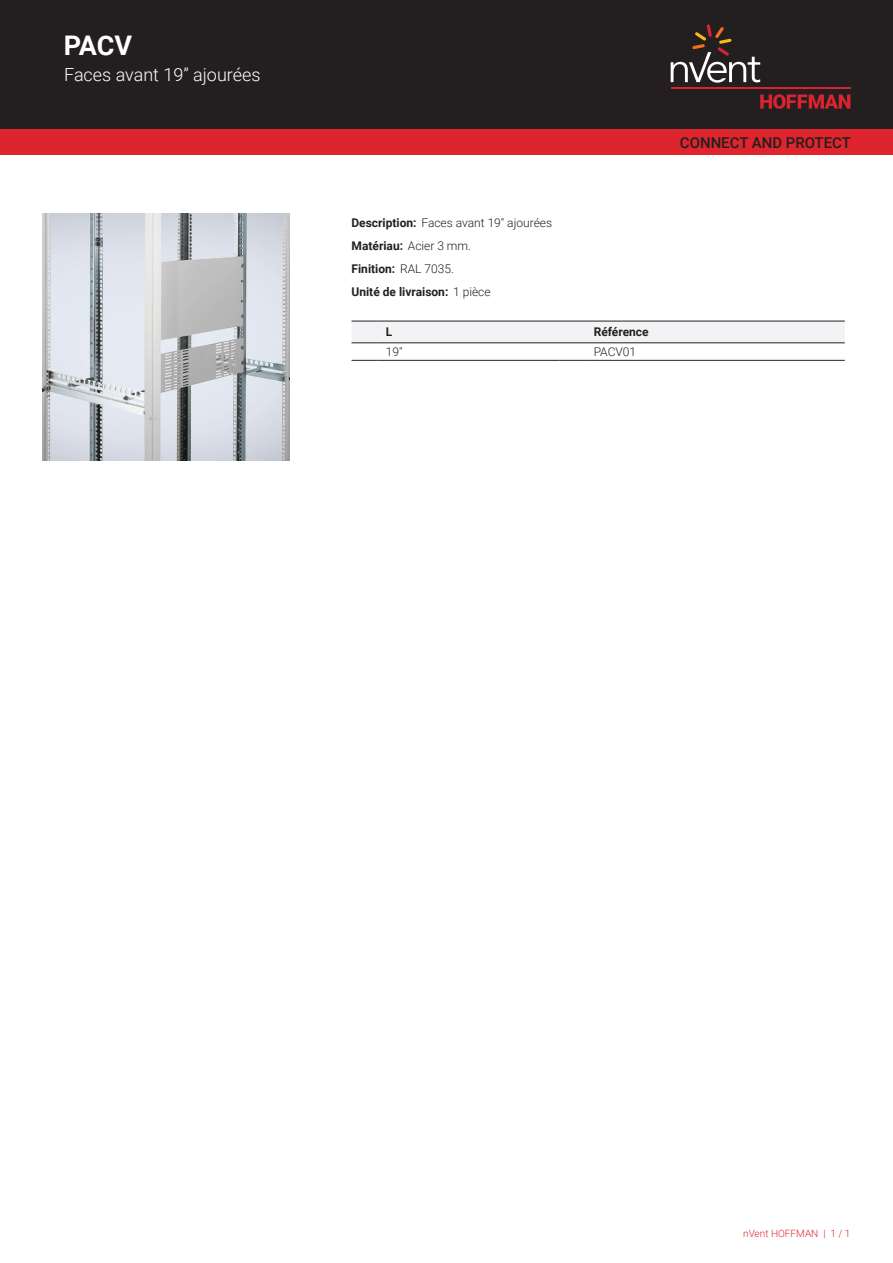
<style>
.page{position:relative;width:893px;height:1263px;background:#fff}
.page>*{position:absolute;margin:0;border:0;box-sizing:border-box;transform-origin:0 0}
.t1{font:700 27px "Roboto";color:#fff}
.t2{font:300 18px "Roboto";color:#fff}
.t3{font:500 15px "Roboto";color:#231f20}
.t4{font:700 12px/23px "Roboto";color:#231f20}
.t5{font:300 12px "Roboto";color:#231f20}
.t6{font:300 10.05px "Roboto";color:#de252e}
.s1{font-weight:300}
</style>
<div class="page">
<div style="left:0;top:0;width:893px;height:129px;background:#231f20"></div>
<svg style="left:760px;top:94px;width:90px;height:15px"></svg>
<hr style="left:671px;top:88px;width:179px;height:1px;background:#db2230">
<svg style="left:671px;top:24px;width:89px;height:59px"></svg>
<div style="left:0;top:129px;width:893px;height:26px;background:#de252e"></div>
<svg style="left:351px;top:360px;width:26px;height:1px"></svg>
<hr style="left:377px;top:360px;width:182px;height:1px;background:#231f20">
<svg style="left:559px;top:360px;width:26px;height:1px"></svg>
<hr style="left:585px;top:360px;width:260px;height:1px;background:#231f20">
<svg style="left:351px;top:321px;width:494px;height:23px"></svg>
<hr style="left:585px;top:343px;width:260px;height:1px;background:#231f20">
<img style="left:43px;top:213px;width:246px;height:247px">
<h1 class="t1" style="left:64px;top:27px;width:70px">PACV</h1>
<h2 class="t2" style="left:64px;top:62px;width:198px">Faces avant 19” ajourées</h2>
<p class="t4" style="left:351px;top:211px;width:202px">Description: <span class="s1">Faces avant 19" ajourées<br></span>Matériau: <span class="s1">Acier 3 mm.<br></span>Finition: <span class="s1">RAL 7035.<br></span>Unité de livraison: <span class="s1">1 pièce</span></p>
<p class="t4" style="left:386px;top:320px;width:8px">L</p>
<p class="t4" style="left:594px;top:320px;width:57px">Référence</p>
<p class="t5" style="left:386px;top:343px;width:18px">19"</p>
<p class="t5" style="left:594px;top:343px;width:44px">PACV01</p>
<p class="t3" style="left:680px;top:132px;width:173px">CONNECT AND PROTECT</p>
<p class="t6" style="left:743px;top:1226px;width:109px">nVent HOFFMAN | 1 / 1</p>
</div>
